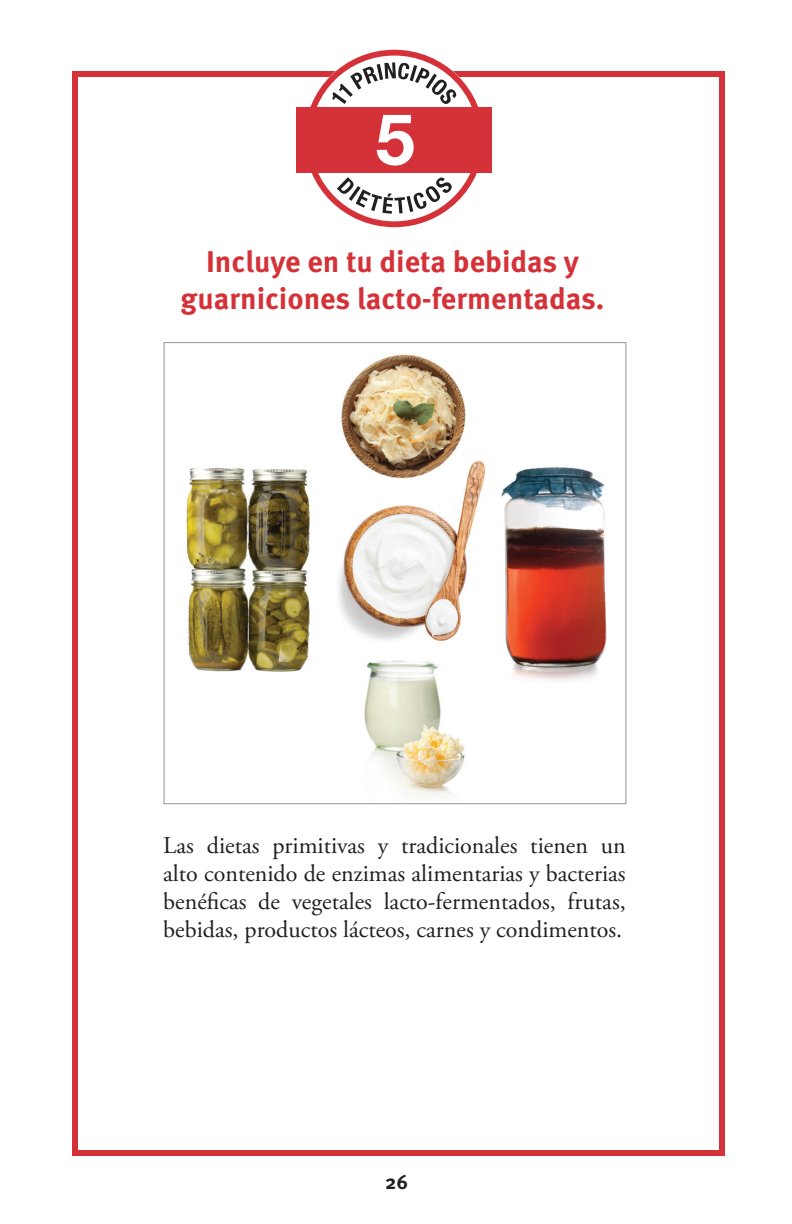
<style>
.page{position:relative;width:792px;height:1224px;background:#fff}
.page>*{position:absolute;margin:0;border:0;box-sizing:border-box;transform-origin:0 0}
.t1{font:700 71px "Helvetica Neue";color:#fff}
.NTText{font:700 30px/37px "Meta OT";color:#d43238;text-align:center}
.NTText-2{font:24px/28px "Adobe Garamond Pro";color:#231f20;text-align:justify}
.t2{font:700 20px "Meta OT";color:#231f20}
</style>
<div class="page">
<div style="left:72px;top:71px;width:653px;height:1085px;border:6px solid #d43238"></div>
<img style="left:186px;top:354px;width:421px;height:443px">
<svg style="left:305px;top:50px;width:179px;height:177px"></svg>
<div style="left:296px;top:107px;width:196px;height:66px;background:#d43238"></div>
<p class="t1" style="left:376px;top:95px;width:41px">5</p>
<p class="NTText" style="left:180px;top:244px;width:426px">Incluye en tu dieta bebidas y guarniciones lacto-fermentadas.</p>
<p class="NTText-2" style="left:163px;top:832px;width:464px">Las dietas primitivas y tradicionales tienen un alto contenido de enzimas alimentarias y bacterias benéficas de vegetales lacto-fermentados, frutas, bebidas, productos lácteos, carnes y condimentos.</p>
<p class="t2" style="left:385px;top:1171px;width:25px">26</p>
</div>
